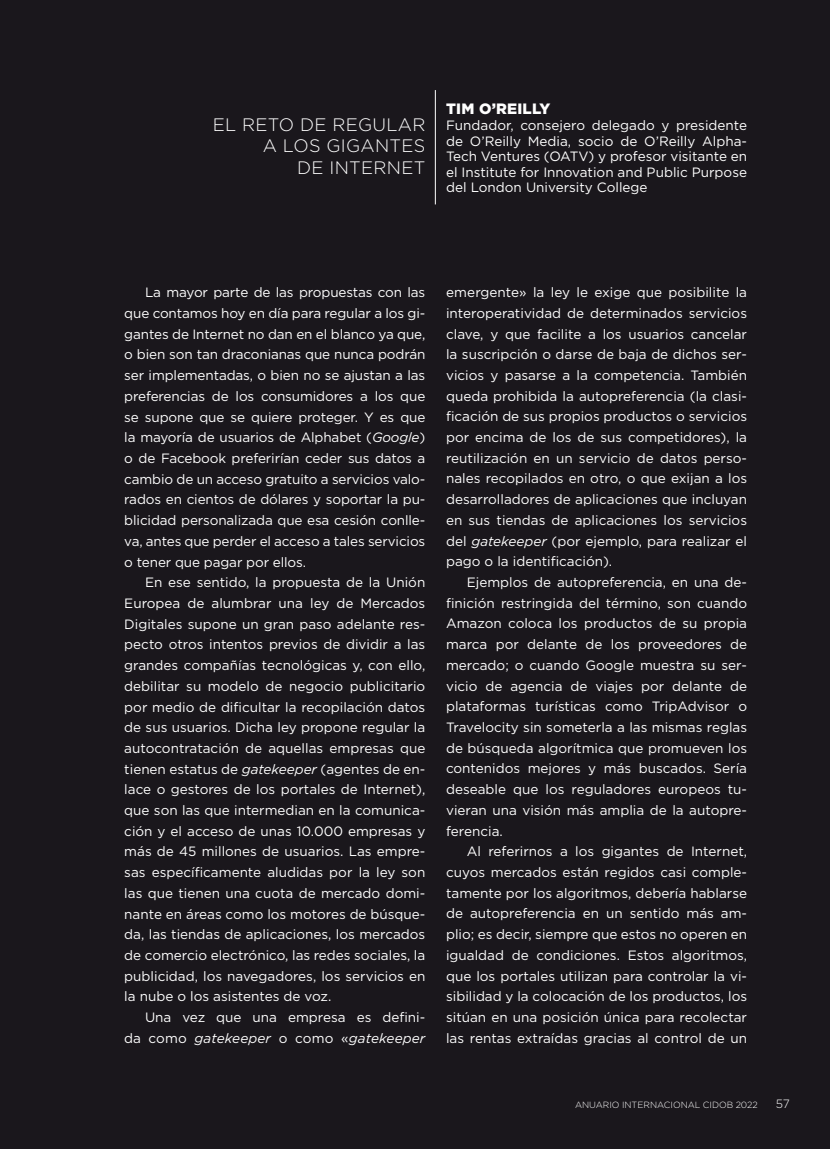
<style>
.page{position:relative;width:830px;height:1149px;background:#fff}
.page>*{position:absolute;margin:0;border:0;box-sizing:border-box;transform-origin:0 0}
.t1{font:300 18px/21.6px "Gotham";letter-spacing:.015em;color:#fff;text-align:right}
.t2{font:900 15px "Gotham";letter-spacing:.015em;color:#fff}
.t3{font:13.5px/20.7px "Gotham";color:#fff;text-align:justify}
.t4{font:300 12px "Gotham";color:#fff}
.t5{font:300 9px "Gotham";color:#fff}
.s1{font-style:italic}
</style>
<div class="page">
<div style="left:0;top:0;width:829px;height:1148px;background:#1a171c"></div>
<hr style="left:435px;top:90px;width:1px;height:114px;background:#fff">
<h1 class="t1" style="left:213px;top:113px;width:214px">EL RETO DE REGULAR<br>A LOS GIGANTES<br>DE INTERNET</h1>
<p class="t2" style="left:446px;top:99px;width:106px">TIM O’REILLY</p>
<p class="t3" style="left:446px;top:117px;width:302px;line-height:15.6px">Fundador, consejero delegado y presidente de O’Reilly Media, socio de O’Reilly Alpha-Tech Ventures (OATV) y profesor visitante en el Institute for Innovation and Public Purpose del London University College</p>
<p class="t3" style="left:124px;top:282px;width:302px;text-indent:21px">La mayor parte de las propuestas con las que contamos hoy en día para regular a los gi&shy;gantes de Internet no dan en el blanco ya que, o bien son tan draconianas que nunca podrán ser implementadas, o bien no se ajustan a las preferencias de los consumidores a los que se supone que se quiere proteger. Y es que la mayoría de usuarios de Alphabet (<span class="s1">Google</span>) o de Facebook preferirían ceder sus datos a cambio de un acceso gratuito a servicios valo&shy;rados en cientos de dólares y soportar la pu&shy;blicidad personalizada que esa cesión conlle&shy;va, antes que perder el acceso a tales servicios o tener que pagar por ellos.</p>
<p class="t3" style="left:124px;top:571px;width:302px;text-indent:21px">En ese sentido, la propuesta de la Unión Europea de alumbrar una ley de Mercados Digitales supone un gran paso adelante res&shy;pecto otros intentos previos de dividir a las grandes compañías tecnológicas y, con ello, debilitar su modelo de negocio publicitario por medio de dificultar la recopilación datos de sus usuarios. Dicha ley propone regular la autocontratación de aquellas empresas que tienen estatus de <span class="s1">gatekeeper</span> (agentes de en&shy;lace o gestores de los portales de Internet), que son las que intermedian en la comunica&shy;ción y el acceso de unas 10.000 empresas y más de 45 millones de usuarios. Las empre&shy;sas específicamente aludidas por la ley son las que tienen una cuota de mercado domi&shy;nante en áreas como los motores de búsque&shy;da, las tiendas de aplicaciones, los mercados de comercio electrónico, las redes sociales, la publicidad, los navegadores, los servicios en la nube o los asistentes de voz.</p>
<p class="t3" style="left:124px;top:1006px;width:302px;text-align:right">Una vez que una empresa es defini-<br>da como <span class="s1">gatekeeper</span> o como «<span class="s1">gatekeeper</span></p>
<p class="t3" style="left:446px;top:281px;width:302px">emergente» la ley le exige que posibilite la interoperatividad de determinados servicios clave, y que facilite a los usuarios cancelar la suscripción o darse de baja de dichos ser&shy;vicios y pasarse a la competencia. También queda prohibida la autopreferencia (la clasi&shy;ficación de sus propios productos o servicios por encima de los de sus competidores), la reutilización en un servicio de datos perso&shy;nales recopilados en otro, o que exijan a los desarrolladores de aplicaciones que incluyan en sus tiendas de aplicaciones los servicios del <span class="s1">gatekeeper</span> (por ejemplo, para realizar el pago o la identificación).</p>
<p class="t3" style="left:446px;top:571px;width:302px;text-indent:21px">Ejemplos de autopreferencia, en una de&shy;finición restringida del término, son cuando Amazon coloca los productos de su propia marca por delante de los proveedores de mercado; o cuando Google muestra su ser&shy;vicio de agencia de viajes por delante de plataformas turísticas como TripAdvisor o Travelocity sin someterla a las mismas reglas de búsqueda algorítmica que promueven los contenidos mejores y más buscados. Sería deseable que los reguladores europeos tu&shy;vieran una visión más amplia de la autopre&shy;ferencia.</p>
<p class="t3" style="left:446px;top:840px;width:302px;text-indent:21px">Al referirnos a los gigantes de Internet, cuyos mercados están regidos casi comple&shy;tamente por los algoritmos, debería hablarse de autopreferencia en un sentido más am&shy;plio; es decir, siempre que estos no operen en igualdad de condiciones. Estos algoritmos, que los portales utilizan para controlar la vi&shy;sibilidad y la colocación de los productos, los sitúan en una posición única para recolectar las rentas extraídas gracias al control de un</p>
<p class="t5" style="left:574px;top:1098px;width:184px">ANUARIO INTERNACIONAL CIDOB 2022</p>
<p class="t4" style="left:775px;top:1095px;width:15px">57</p>
</div>
